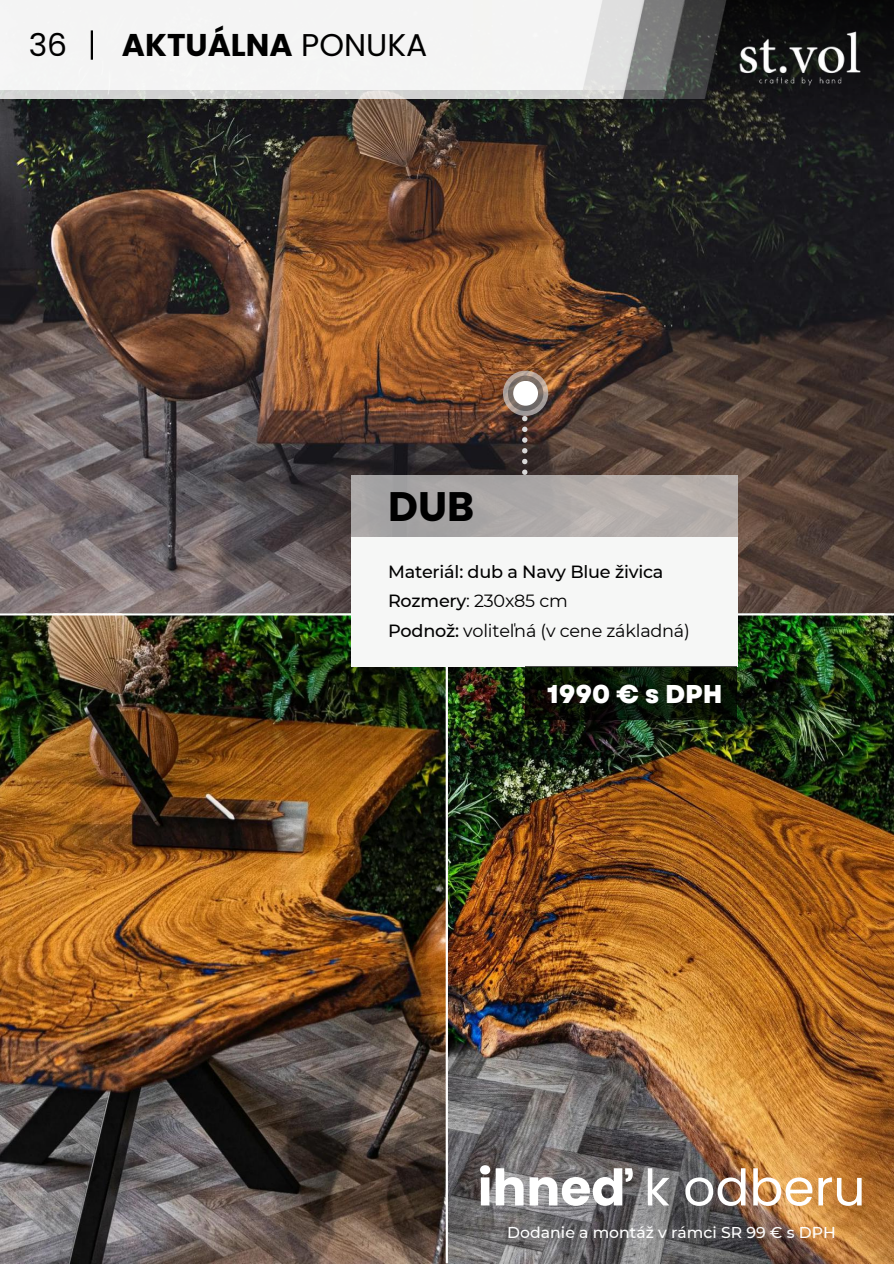
<style>
.page{position:relative;width:894px;height:1264px;background:#fff}
.page>*{position:absolute;margin:0;border:0;box-sizing:border-box;transform-origin:0 0}
.t1{font:50.25px "Poppins";color:#fff}
.t2{font:700 41.1px "Poppins";color:#000}
.t3{font:700 31.35px "Poppins";color:#000}
.t4{font:31.35px "Poppins";color:#000}
.t5{font:800 25.8px "Garet";color:#fff}
.t6{font:500 17.7px/29.4px "Montserrat";letter-spacing:-.015em;color:#000}
.t7{font:500 15.6px "Montserrat";color:#fff}
.s1{font-weight:400}
.s2{font-weight:700}
</style>
<div class="page">
<img style="left:0;top:386px;width:893px;height:877px">
<hr style="left:0;top:613px;width:893px;height:2px;background:#fff">
<hr style="left:445px;top:613px;width:3px;height:650px;background:#fff">
<img style="left:0;top:0;width:893px;height:386px">
<img style="left:739px;top:30px;width:130px;height:58px">
<div style="left:351px;top:537px;width:386px;height:129px;background:#f6f7f6"></div>
<div style="left:351px;top:475px;width:386px;height:62px;background:linear-gradient(to right,#a2a1a2,#b8b0ac)"></div>
<svg style="left:522px;top:416px;width:5px;height:59px"></svg>
<svg style="left:503px;top:370px;width:45px;height:46px"></svg>
<svg style="left:507px;top:375px;width:36px;height:36px"></svg>
<div style="left:513px;top:381px;width:25px;height:25px;background:#fff;border-radius:50%"></div>
<svg style="left:525px;top:666px;width:212px;height:54px;background:#0b1308"></svg>
<img style="left:0;top:0;width:739px;height:99px">
<hr style="left:91px;top:30px;width:2px;height:30px;background:#000">
<h3 class="t4" style="left:29px;top:23px;width:40px">36</h3>
<h3 class="t3" style="left:122px;top:23px;width:307px">AKTUÁLNA <span class="s1">PONUKA</span></h3>
<h2 class="t2" style="left:388px;top:477px;width:88px">DUB</h2>
<p class="t6" style="left:388px;top:556px;width:303px">Materiál: dub a Navy Blue živica<br>Rozmery<span class="s1">: 230x85 cm<br></span>Podnož: <span class="s1">voliteľná (v cene základná)</span></p>
<h3 class="t5" style="left:547px;top:675px;width:177px">1990 € s DPH</h3>
<h1 class="t1" style="left:477px;top:1152px;width:389px"><span class="s2">ihneď</span> k odberu</h1>
<p class="t7" style="left:507px;top:1223px;width:330px">Dodanie a montáž v rámci SR 99 € s DPH</p>
</div>
